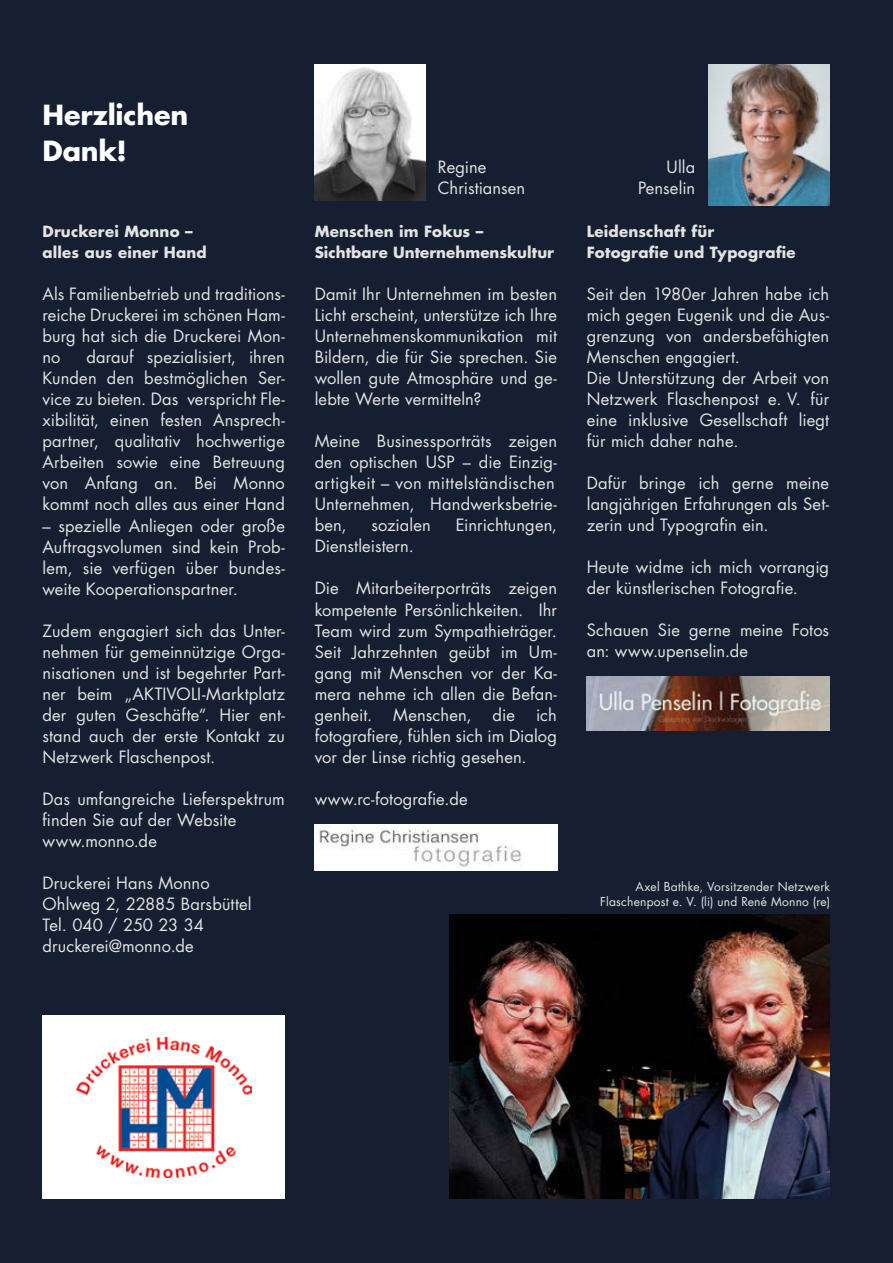
<style>
.page{position:relative;width:893px;height:1263px;background:#151f31}
.page>*{position:absolute;margin:0;border:0;box-sizing:border-box;transform-origin:0 0}
.t1{font:700 27px/36px "Futura";letter-spacing:-.005em;color:#fff}
.t2{font:16.5px/21px "Futura";letter-spacing:.005em;color:#e3e3e3;text-align:justify}
.t3{font:700 15px/21px "Futura";letter-spacing:.01em;color:#e3e3e3}
.t4{font:12px/15px "Futura";letter-spacing:.02em;color:#e3e3e3;text-align:right}
</style>
<div class="page">
<div style="left:43px;top:1015px;width:242px;height:184px;background:#fff"></div>
<img style="left:76px;top:1037px;width:175px;height:140px">
<img style="left:450px;top:915px;width:379px;height:284px">
<img style="left:315px;top:824px;width:242px;height:46px">
<img style="left:315px;top:65px;width:110px;height:136px">
<img style="left:587px;top:677px;width:242px;height:54px">
<img style="left:708px;top:65px;width:121px;height:140px">
<h1 class="t1" style="left:43px;top:96px;width:147px">Herzlichen<br>Dank!</h1>
<p class="t2" style="left:438px;top:157px;width:89px">Regine<br>Christiansen</p>
<p class="t2" style="left:638px;top:156px;width:59px;text-align:right">Ulla<br>Penselin</p>
<p class="t3" style="left:587px;top:221px;width:210px">Leidenschaft für<br>Fotografie und Typografie</p>
<p class="t2" style="left:587px;top:284px;width:244px;text-align:left">Seit den 1980er Jahren habe ich mich gegen Eugenik und die Aus&shy;grenzung von andersbefähigten<br>Menschen engagiert.<br>Die Unterstützung der Arbeit von<br>Netzwerk Flaschenpost e. V. für eine inklusive Gesellschaft liegt für mich daher nahe.</p>
<p class="t2" style="left:587px;top:473px;width:244px">Dafür bringe ich gerne meine langjährigen Erfahrungen als Set&shy;zerin und Typografin ein.</p>
<p class="t2" style="left:587px;top:557px;width:244px">Heute widme ich mich vorrangig der künstlerischen Fotografie.</p>
<p class="t2" style="left:587px;top:620px;width:244px">Schauen Sie gerne meine Fotos an: www.upenselin.de</p>
<p class="t3" style="left:43px;top:221px;width:166px">Druckerei Monno – alles aus einer Hand</p>
<p class="t2" style="left:43px;top:284px;width:244px">Als Familienbetrieb und traditions&shy;reiche Druckerei im schönen Ham&shy;burg hat sich die Druckerei Mon&shy;no</p>
<p class="t3" style="left:315px;top:221px;width:241px">Menschen im Fokus –<br>Sichtbare Unternehmenskultur</p>
<p class="t2" style="left:315px;top:284px;width:244px">Damit Ihr Unternehmen im besten Licht erscheint, unterstütze ich Ihre Unternehmenskommunikation mit Bildern, die für Sie sprechen. Sie wollen gute Atmosphäre und ge&shy;lebte Werte vermitteln?</p>
<p class="t2" style="left:315px;top:431px;width:244px;text-align:left">Meine Businessporträts zeigen den optischen USP – die Einzig&shy;artigkeit – von mittelständischen<br>Unternehmen, Handwerksbetrie&shy;ben,</p>
<p class="t2" style="left:43px;top:347px;width:244px;text-indent:44px">darauf spezialisiert, ihren Kunden den bestmöglichen Ser&shy;vice zu bieten. Das verspricht Fle&shy;xibilität, einen festen Ansprech&shy;partner, qualitativ hochwertige Arbeiten sowie eine Betreuung von Anfang an. Bei Monno kommt noch alles aus einer Hand</p>
<p class="t2" style="left:43px;top:515px;width:244px">– spezielle Anliegen oder große Auftragsvolumen sind kein Prob&shy;lem, sie verfügen über bundes&shy;weite Kooperationspartner.</p>
<p class="t2" style="left:43px;top:620px;width:244px">Zudem engagiert sich das Unter&shy;nehmen für gemeinnützige Orga&shy;nisationen und ist begehrter Part&shy;ner beim „AKTIVOLI-Marktplatz der guten Geschäfte“. Hier ent&shy;stand auch der erste Kontakt zu Netzwerk Flaschenpost.</p>
<p class="t2" style="left:43px;top:788px;width:244px;text-align:left">Das umfangreiche Lieferspektrum finden Sie auf der Website www.monno.de</p>
<p class="t2" style="left:43px;top:872px;width:211px;text-align:left">Druckerei Hans Monno<br>Ohlweg 2, 22885 Barsbüttel<br>Tel. 040 / 250 23 34 druckerei@monno.de</p>
<p class="t4" style="left:600px;top:879px;width:231px">Axel Bathke, Vorsitzender Netzwerk<br>Flaschenpost e. V. (li) und René Monno (re)</p>
<p class="t2" style="left:371px;top:515px;width:61px">sozialen</p>
<p class="t2" style="left:456px;top:515px;width:103px">Einrichtungen,</p>
<p class="t2" style="left:315px;top:536px;width:101px">Dienstleistern.</p>
<p class="t2" style="left:315px;top:578px;width:244px">Die Mitarbeiterporträts zeigen kompetente Persönlichkeiten. Ihr Team wird zum Sympathieträger.<br>Seit Jahrzehnten geübt im Um&shy;gang mit Menschen vor der Ka&shy;mera nehme ich allen die Befan&shy;genheit.</p>
<p class="t2" style="left:315px;top:704px;width:244px;text-indent:221px">ich fotografiere, fühlen sich im Dialog vor der Linse richtig gesehen.</p>
<p class="t2" style="left:315px;top:788px;width:154px">www.rc-fotografie.de</p>
<p class="t2" style="left:393px;top:704px;width:80px">Menschen,</p>
<p class="t2" style="left:493px;top:704px;width:24px">die</p>
</div>
